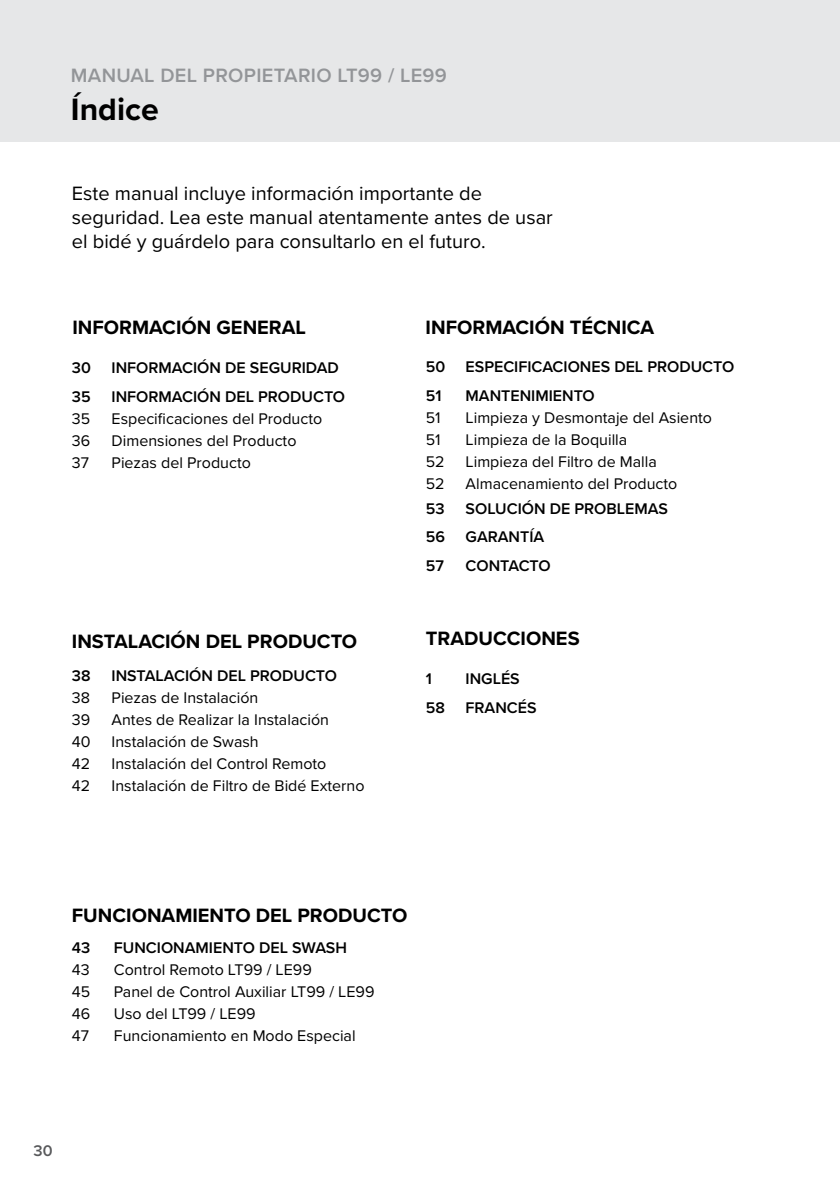
<style>
.page{position:relative;width:840px;height:1191px;background:#fff}
.page>*{position:absolute;margin:0;border:0;box-sizing:border-box;transform-origin:0 0}
.t1{font:700 32px "Proxima Nova";color:#000}
.t2{font:20px/24px "Proxima Nova";color:#000}
.t3{font:700 20px "Proxima Nova";color:#000}
.t4{font:600 20px "Proxima Nova";letter-spacing:.015em;color:#939598}
.t5{font:16px/22px "Proxima Nova";color:#000}
.t6{font:600 16px "Proxima Nova";color:#000}
.t7{font:600 16px "Proxima Nova";color:#58595b}
</style>
<div class="page">
<hr style="left:839px;top:0;width:1px;height:1191px;background:#e6e7e8">
<div style="left:0;top:0;width:839px;height:142px;background:#e6e7e8"></div>
<p class="t4" style="left:71px;top:60px;width:377px">MANUAL DEL PROPIETARIO LT99 / LE99</p>
<h1 class="t1" style="left:71px;top:86px;width:89px">Índice</h1>
<p class="t2" style="left:72px;top:181px;width:482px">Este manual incluye información importante de seguridad. Lea este manual atentamente antes de usar el bidé y guárdelo para consultarlo en el futuro.</p>
<p class="t3" style="left:72px;top:313px;width:235px">INFORMACIÓN GENERAL</p>
<p class="t6" style="left:72px;top:356px;width:21px">30</p>
<p class="t6" style="left:111px;top:356px;width:228px">INFORMACIÓN DE SEGURIDAD</p>
<p class="t6" style="left:72px;top:384px;width:20px">35</p>
<p class="t5" style="left:72px;top:406px;width:20px;text-align:justify">35<br>36<br>37</p>
<p class="t6" style="left:111px;top:384px;width:235px">INFORMACIÓN DEL PRODUCTO</p>
<p class="t5" style="left:111px;top:406px;width:212px">Especificaciones del Producto<br>Dimensiones del Producto<br>Piezas del Producto</p>
<p class="t3" style="left:72px;top:627px;width:286px">INSTALACIÓN DEL PRODUCTO</p>
<p class="t6" style="left:72px;top:663px;width:20px">38</p>
<p class="t5" style="left:72px;top:685px;width:20px;text-align:justify">38<br>39<br>40<br>42<br>42</p>
<p class="t6" style="left:111px;top:663px;width:227px">INSTALACIÓN DEL PRODUCTO</p>
<p class="t5" style="left:111px;top:685px;width:254px">Piezas de Instalación<br>Antes de Realizar la Instalación<br>Instalación de Swash<br>Instalación del Control Remoto<br>Instalación de Filtro de Bidé Externo</p>
<p class="t3" style="left:425px;top:313px;width:230px">INFORMACIÓN TÉCNICA</p>
<p class="t6" style="left:425px;top:355px;width:21px">50</p>
<p class="t6" style="left:465px;top:355px;width:270px">ESPECIFICACIONES DEL PRODUCTO</p>
<p class="t6" style="left:425px;top:383px;width:17px">51</p>
<p class="t5" style="left:425px;top:406px;width:20px">51<br>51<br>52<br>52</p>
<p class="t6" style="left:465px;top:383px;width:131px">MANTENIMIENTO</p>
<p class="t5" style="left:465px;top:406px;width:248px">Limpieza y Desmontaje del Asiento<br>Limpieza de la Boquilla<br>Limpieza del Filtro de Malla<br>Almacenamiento del Producto</p>
<p class="t6" style="left:425px;top:497px;width:20px">53</p>
<p class="t6" style="left:465px;top:497px;width:204px">SOLUCIÓN DE PROBLEMAS</p>
<p class="t6" style="left:425px;top:525px;width:21px">56</p>
<p class="t6" style="left:465px;top:525px;width:80px">GARANTÍA</p>
<p class="t6" style="left:425px;top:553px;width:20px">57</p>
<p class="t6" style="left:465px;top:553px;width:87px">CONTACTO</p>
<p class="t3" style="left:425px;top:623px;width:155px">TRADUCCIONES</p>
<p class="t6" style="left:425px;top:667px;width:8px">1</p>
<p class="t6" style="left:465px;top:667px;width:56px">INGLÉS</p>
<p class="t6" style="left:425px;top:695px;width:21px">58</p>
<p class="t6" style="left:465px;top:695px;width:72px">FRANCÉS</p>
<p class="t3" style="left:72px;top:900px;width:337px">FUNCIONAMIENTO DEL PRODUCTO</p>
<p class="t6" style="left:72px;top:936px;width:20px">43</p>
<p class="t5" style="left:72px;top:958px;width:20px;text-align:justify">43<br>45<br>46<br>47</p>
<p class="t6" style="left:114px;top:936px;width:234px">FUNCIONAMIENTO DEL SWASH</p>
<p class="t5" style="left:114px;top:958px;width:262px">Control Remoto LT99 / LE99<br>Panel de Control Auxiliar LT99 / LE99<br>Uso del LT99 / LE99<br>Funcionamiento en Modo Especial</p>
<p class="t7" style="left:34px;top:1139px;width:21px">30</p>
</div>
